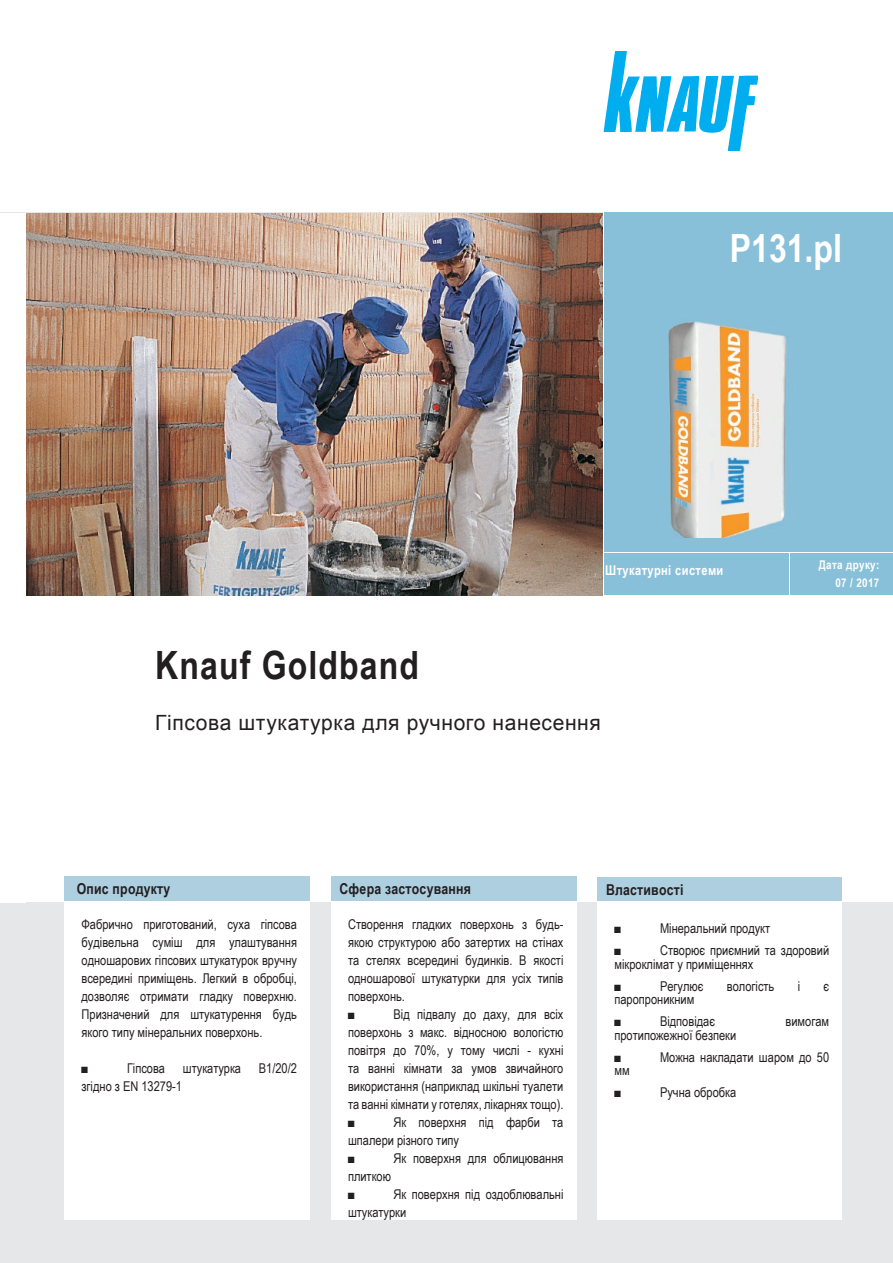
<style>
.page{position:relative;width:893px;height:1263px;background:#fff}
.page>*{position:absolute;margin:0;border:0;box-sizing:border-box;transform-origin:0 0}
.t1{font:700 39px "Arial Narrow";letter-spacing:.03em;color:#231f20}
.t2{font:700 39px "Arial Narrow";color:#fff}
.t3{font:21px "Arial";letter-spacing:.03em;color:#231f20}
.t4{font:700 15px "Arial Narrow";letter-spacing:.015em;color:#231f20}
.t5{font:13.5px/18px "Arial Narrow";color:#231f20}
.t6{font:700 13.5px "Arial Narrow";letter-spacing:.015em;color:#fff}
.t7{font:700 12px/18px "Arial Narrow";letter-spacing:.03em;color:#fff;text-align:right}
.s1{font-weight:400}
</style>
<div class="page">
<div style="left:604px;top:213px;width:289px;height:382px;background:#89c0d9"></div>
<img style="left:604px;top:51px;width:153px;height:100px">
<img style="left:668px;top:321px;width:119px;height:217px">
<img style="left:26px;top:214px;width:577px;height:381px">
<div style="left:0;top:903px;width:893px;height:360px;background:#e6e7e9"></div>
<div style="left:65px;top:876px;width:245px;height:25px;background:#aecfe0"></div>
<div style="left:331px;top:876px;width:245px;height:25px;background:#aecfe0"></div>
<div style="left:597px;top:877px;width:245px;height:26px;background:#aecfe0"></div>
<div style="left:65px;top:901px;width:245px;height:319px;background:#fff"></div>
<div style="left:331px;top:901px;width:245px;height:319px;background:#fff"></div>
<div style="left:597px;top:901px;width:245px;height:319px;background:#fff"></div>
<hr style="left:604px;top:552px;width:289px;height:1px;background:#fff">
<hr style="left:789px;top:553px;width:1px;height:45px;background:#fff">
<h1 class="t2" style="left:730px;top:219px;width:114px">P131.pl</h1>
<h1 class="t2" style="left:767px;top:219px;width:76px">X 23</h1>
<p class="t7" style="left:819px;top:555px;width:62px">Дата друку:<br>07 / 2017</p>
<p class="t6" style="left:605px;top:560px;width:120px">Штукатурні системи</p>
<p class="t6" style="left:614px;top:563px;width:113px">Trockenbau-Systeme</p>
<p class="t7" style="left:804px;top:564px;width:39px">04/2007</p>
<h1 class="t1" style="left:155px;top:635px;width:265px">Knauf Goldband</h1>
<h2 class="t3" style="left:155px;top:708px;width:447px">Гіпсова штукатурка для ручного нанесення</h2>
<h1 class="t1" style="left:155px;top:644px;width:325px"><span class="s1">X123</span> Knauf Produkt</h1>
<h2 class="t3" style="left:155px;top:717px;width:180px">Kurzbeschreibung</h2>
<p class="t4" style="left:77px;top:877px;width:95px">Опис продукту</p>
<p class="t4" style="left:339px;top:877px;width:133px">Сфера застосування</p>
<p class="t4" style="left:606px;top:879px;width:79px">Властивості</p>
<p class="t5" style="left:82px;top:915px;width:217px;text-align:justify">Фабрично приготований, суха гіпсова будівельна суміш для улаштування одношарових гіпсових штукатурок вручну всередині приміщень. Легкий в обробці, дозволяє отримати гладку поверхню.<br>Призначений для штукатурення будь якого типу мінеральних поверхонь.</p>
<p class="t5" style="left:82px;top:1059px;width:10px">■</p>
<p class="t5" style="left:127px;top:1059px;width:40px">Гіпсова</p>
<p class="t5" style="left:183px;top:1059px;width:60px">штукатурка</p>
<p class="t5" style="left:259px;top:1059px;width:40px">B1/20/2</p>
<p class="t5" style="left:82px;top:1077px;width:102px">згідно з EN 13279-1</p>
<p class="t5" style="left:348px;top:915px;width:217px">Створення гладких поверхонь з будь&shy;якою структурою або затертих на стінах та стелях всередині будинків. В якості одношарової штукатурки для усіх типів поверхонь.<br>■</p>
<p class="t5" style="left:614px;top:919px;width:10px">■</p>
<p class="t5" style="left:660px;top:919px;width:112px">Мінеральний продукт</p>
<p class="t5" style="left:614px;top:941px;width:10px">■</p>
<p class="t5" style="left:614px;top:943px;width:216px;line-height:13.5px;text-indent:45px">Створює приємний та здоровий мікроклімат у приміщеннях</p>
<p class="t5" style="left:614px;top:976px;width:10px">■</p>
<p class="t5" style="left:660px;top:976px;width:45px">Регулює</p>
<p class="t5" style="left:727px;top:976px;width:49px">вологість</p>
<p class="t5" style="left:798px;top:976px;width:4px">і</p>
<p class="t5" style="left:823px;top:976px;width:7px">є</p>
<p class="t5" style="left:614px;top:988px;width:81px;line-height:22px">паропроникним ■</p>
<p class="t5" style="left:348px;top:1005px;width:217px;text-align:justify;text-indent:45px">Від підвалу до даху, для всіх поверхонь з макс. відносною вологістю повітря до 70%, у тому числі - кухні та ванні кімнати за умов звичайного використання (наприклад шкільні туалети та ванні кімнати у готелях, лікарнях тощо). ■</p>
<p class="t5" style="left:660px;top:1012px;width:57px">Відповідає</p>
<p class="t5" style="left:785px;top:1012px;width:45px">вимогам</p>
<p class="t5" style="left:614px;top:1023px;width:123px;line-height:22px">протипожежної безпеки ■</p>
<p class="t5" style="left:660px;top:1047px;width:171px">Можна накладати шаром до 50</p>
<p class="t5" style="left:614px;top:1059px;width:17px;line-height:22px">мм ■</p>
<p class="t5" style="left:660px;top:1083px;width:78px">Ручна обробка</p>
<p class="t5" style="left:348px;top:1113px;width:217px;text-indent:45px">Як поверхня під фарби та шпалери різного типу<br>■</p>
<p class="t5" style="left:393px;top:1149px;width:171px">Як поверхня для облицювання</p>
<p class="t5" style="left:348px;top:1167px;width:44px">плиткою ■</p>
<p class="t5" style="left:348px;top:1185px;width:217px;text-indent:45px">Як поверхня під оздоблювальні штукатурки</p>
</div>
